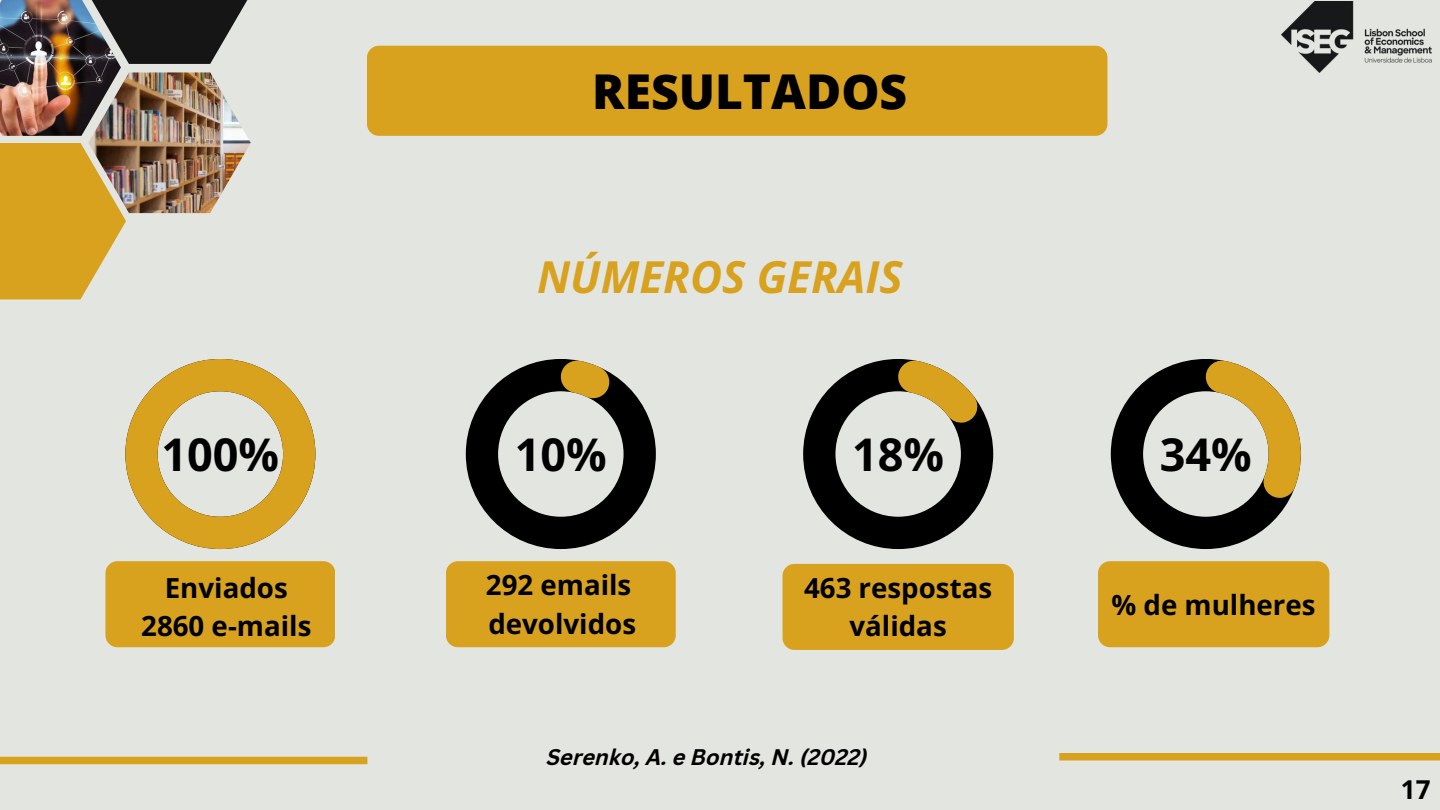
<style>
.page{position:relative;width:1440px;height:810px;background:#e3e5e0}
.page>*{position:absolute;margin:0;border:0;box-sizing:border-box;transform-origin:0 0}
.t1{font:800 48px "Open Sans";color:#000}
.t2{font:700 45.1px "Open Sans";color:#000}
.t3{font:italic 700 44px "Open Sans";color:#d8a21e}
.t4{font:700 27.7px/38.4px "Open Sans";color:#000;text-align:center}
.t5{font:700 26px "Open Sans";color:#000}
.t6{font:italic 700 22px "Canva Sans";color:#000}
</style>
<div class="page">
<svg style="left:803px;top:359px;width:190px;height:190px"></svg>
<div style="left:105px;top:561px;width:230px;height:86px;background:#d8a21e;border-radius:12px"></div>
<div style="left:783px;top:564px;width:231px;height:86px;background:#d8a21e;border-radius:12px"></div>
<svg style="left:125px;top:359px;width:190px;height:190px"></svg>
<svg style="left:466px;top:359px;width:190px;height:190px"></svg>
<div style="left:446px;top:561px;width:230px;height:86px;background:#d8a21e;border-radius:12px"></div>
<svg style="left:1111px;top:359px;width:190px;height:190px"></svg>
<div style="left:1098px;top:561px;width:231px;height:86px;background:#d8a21e;border-radius:12px"></div>
<img style="left:0;top:0;width:121px;height:136px">
<svg style="left:88px;top:0;width:160px;height:64px;fill:#151515"></svg>
<svg style="left:0;top:143px;width:126px;height:156px;background:#d9a832"></svg>
<img style="left:88px;top:72px;width:163px;height:141px">
<div style="left:1059px;top:753px;width:381px;height:8px;background:#d8a21e"></div>
<div style="left:0;top:757px;width:367px;height:7px;background:#d8a21e"></div>
<img style="left:1281px;top:2px;width:150px;height:71px">
<div style="left:367px;top:46px;width:740px;height:90px;background:#d8a21e;border-radius:12px"></div>
<p class="t1" style="left:592px;top:58px;width:316px">RESULTADOS</p>
<p class="t3" style="left:537px;top:246px;width:367px">NÚMEROS GERAIS</p>
<p class="t2" style="left:161px;top:423px;width:119px">100%</p>
<p class="t2" style="left:515px;top:423px;width:94px">10%</p>
<p class="t2" style="left:852px;top:423px;width:94px">18%</p>
<p class="t2" style="left:1160px;top:423px;width:94px">34%</p>
<p class="t4" style="left:165px;top:568px;width:124px">Enviados</p>
<p class="t4" style="left:141px;top:606px;width:172px">2860 e-mails</p>
<p class="t4" style="left:486px;top:565px;width:147px">292 emails</p>
<p class="t4" style="left:488px;top:604px;width:149px">devolvidos</p>
<p class="t4" style="left:804px;top:568px;width:190px">463 respostas válidas</p>
<p class="t4" style="left:1112px;top:585px;width:206px">% de mulheres</p>
<p class="t6" style="left:547px;top:748px;width:323px">Serenko, A. e Bontis, N. (2022)</p>
<p class="t5" style="left:1401px;top:771px;width:31px">17</p>
</div>
